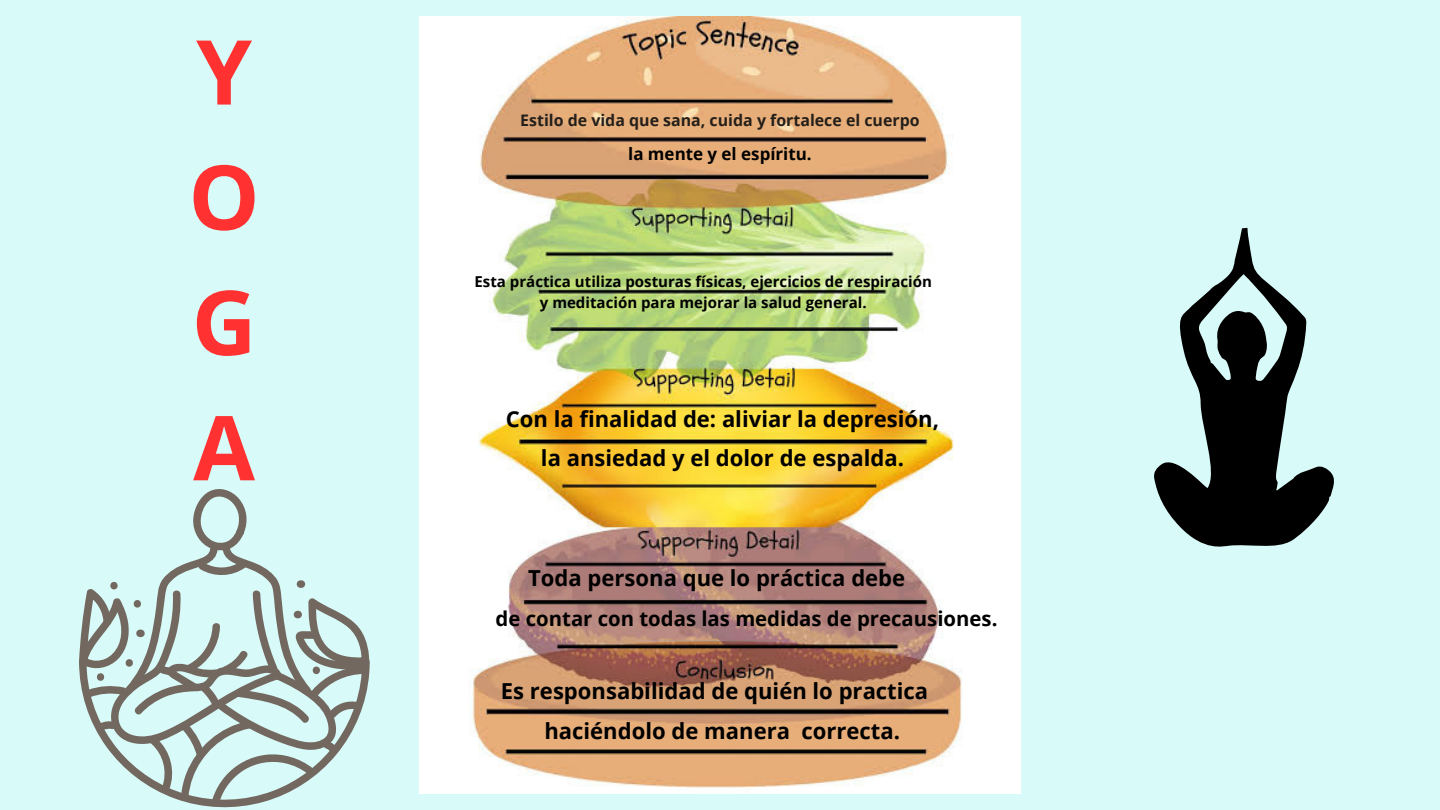
<style>
.page{position:relative;width:1440px;height:810px;background:#d8faf8}
.page>*{position:absolute;margin:0;border:0;box-sizing:border-box;transform-origin:0 0}
.t1{font:700 89.6px "Open Sans";color:#ff3131}
.t2{font:700 22.1px "Open Sans";color:#000}
.t3{font:700 20.3px "Open Sans";color:#000}
.t4{font:700 17px "Open Sans";color:#000}
.t5{font:700 15.9px "Open Sans";color:#241f1a}
.t6{font:700 15px "Open Sans";color:#000}
</style>
<div class="page">
<img style="left:419px;top:16px;width:602px;height:778px">
<svg style="left:1154px;top:228px;width:180px;height:319px"></svg>
<svg style="left:79px;top:489px;width:291px;height:319px"></svg>
<p class="t1" style="left:196px;top:9px;width:57px">Y</p>
<p class="t1" style="left:188px;top:134px;width:73px">O</p>
<p class="t1" style="left:192px;top:259px;width:66px">G</p>
<p class="t1" style="left:193px;top:385px;width:63px">A</p>
<p class="t5" style="left:520px;top:109px;width:401px">Estilo de vida que sana, cuida y fortalece el cuerpo</p>
<p class="t4" style="left:628px;top:142px;width:185px">la mente y el espíritu.</p>
<p class="t6" style="left:475px;top:271px;width:459px">Esta práctica utiliza posturas físicas, ejercicios de respiración</p>
<p class="t6" style="left:540px;top:292px;width:328px">y meditación para mejorar la salud general.</p>
<p class="t2" style="left:506px;top:403px;width:435px">Con la finalidad de: aliviar la depresión,</p>
<p class="t2" style="left:541px;top:443px;width:365px">la ansiedad y el dolor de espalda.</p>
<p class="t2" style="left:528px;top:562px;width:379px">Toda persona que lo práctica debe</p>
<p class="t3" style="left:496px;top:604px;width:503px">de contar con todas las medidas de precausiones.</p>
<p class="t2" style="left:501px;top:675px;width:429px">Es responsabilidad de quién lo practica</p>
<p class="t2" style="left:544px;top:715px;width:357px">haciéndolo de manera correcta.</p>
</div>
